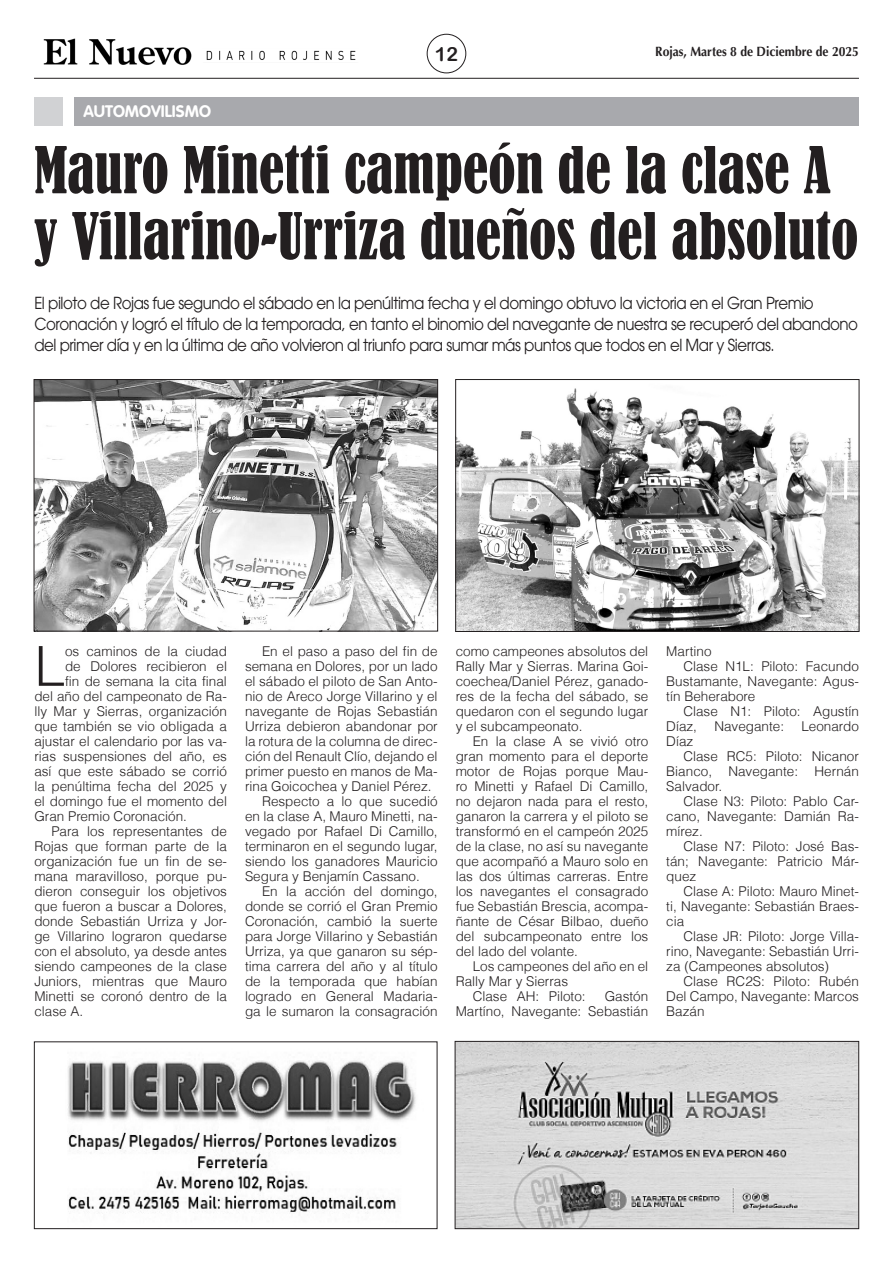
<style>
.page{position:relative;width:893px;height:1263px;background:#fff}
.page>*{position:absolute;margin:0;border:0;box-sizing:border-box;transform-origin:0 0}
.TITULO_REVISTA{font:condensed 60px/66px "Bernard";color:#231f20;scale:.95 1}
.TEXTO_REVISTA{font:300 55.2px "Helvetica";color:#231f20}
.VOLANTA_REVISTA{font:19.5px "Arial Rounded MT Bold";color:#231f20}
.BAJADA_REVISTA{font:16.5px/21px "ITC Avant Garde Std";letter-spacing:-.03em;color:#231f20;scale:.91 1}
.VOLANTA_REVISTA-2{font:700 16.5px "VAG Rounded Std";color:#fff}
.TEXTO_REVISTA-2{font:300 13.5px/15px "Helvetica";color:#231f20;text-align:justify}
.t1{font:700 13.5px "Optima LT Std";color:#231f20;scale:.9 1}
</style>
<div class="page">
<img style="left:68px;top:1060px;width:348px;height:154px">
<div style="left:34px;top:1041px;width:403px;height:188px;border:1px solid #231f20"></div>
<img style="left:457px;top:1043px;width:400px;height:184px">
<div style="left:455px;top:1041px;width:404px;height:188px;border:1px solid #231f20"></div>
<img style="left:43px;top:38px;width:149px;height:27px">
<img style="left:198px;top:49px;width:166px;height:13px;border-radius:7px">
<hr style="left:34px;top:78px;width:825px;height:1px;background:#231f20">
<div style="left:427px;top:34px;width:39px;height:39px;border:1px solid #231f20;border-radius:50%"></div>
<div style="left:75px;top:97px;width:784px;height:28px;background:#a8a9ad"></div>
<div style="left:34px;top:97px;width:29px;height:28px;background:#d1d2d4"></div>
<img style="left:36px;top:381px;width:400px;height:248px">
<div style="left:34px;top:379px;width:404px;height:252px;border:1px solid #231f20"></div>
<img style="left:457px;top:388px;width:400px;height:242px">
<div style="left:455px;top:379px;width:404px;height:253px;border:1px solid #231f20"></div>
<p class="VOLANTA_REVISTA" style="left:435px;top:43px;width:25px">12</p>
<p class="t1" style="left:655px;top:43px;width:228px">Rojas, Martes 8 de Diciembre de 2025</p>
<p class="VOLANTA_REVISTA-2" style="left:83px;top:101px;width:129px">AUTOMOVILISMO</p>
<p class="TITULO_REVISTA" style="left:34px;top:138px;width:869px">Mauro Minetti campeón de la clase A y Villarino-Urriza dueños del absoluto</p>
<p class="BAJADA_REVISTA" style="left:34px;top:292px;width:907px">El piloto de Rojas fue segundo el sábado en la penúltima fecha y el domingo obtuvo la victoria en el Gran Premio<br>Coronación y logró el título de la temporada, en tanto el binomio del navegante de nuestra se recuperó del abandono del primer día y en la última de año volvieron al triunfo para sumar más puntos que todos en el Mar y Sierras.</p>
<p class="TEXTO_REVISTA" style="left:34px;top:632px;width:32px">L</p>
<p class="TEXTO_REVISTA-2" style="left:65px;top:643px;width:163px">os caminos de la ciudad</p>
<p class="TEXTO_REVISTA-2" style="left:65px;top:658px;width:163px">de Dolores recibieron el</p>
<p class="TEXTO_REVISTA-2" style="left:65px;top:673px;width:163px">fin de semana la cita final</p>
<p class="TEXTO_REVISTA-2" style="left:34px;top:688px;width:194px">del año del campeonato de Ra-</p>
<p class="TEXTO_REVISTA-2" style="left:34px;top:703px;width:194px">lly Mar y Sierras, organización</p>
<p class="TEXTO_REVISTA-2" style="left:34px;top:718px;width:194px">que también se vio obligada a</p>
<p class="TEXTO_REVISTA-2" style="left:34px;top:733px;width:194px">ajustar el calendario por las va-</p>
<p class="TEXTO_REVISTA-2" style="left:34px;top:748px;width:194px">rias suspensiones del año, es</p>
<p class="TEXTO_REVISTA-2" style="left:34px;top:763px;width:194px">así que este sábado se corrió</p>
<p class="TEXTO_REVISTA-2" style="left:34px;top:778px;width:194px">la penúltima fecha del 2025 y</p>
<p class="TEXTO_REVISTA-2" style="left:34px;top:793px;width:194px">el domingo fue el momento del</p>
<p class="TEXTO_REVISTA-2" style="left:34px;top:808px;width:154px">Gran Premio Coronación.</p>
<p class="TEXTO_REVISTA-2" style="left:34px;top:823px;width:194px;text-indent:17px">Para los representantes de Rojas que forman parte de la organización fue un fin de se&shy;mana maravilloso, porque pu&shy;dieron conseguir los objetivos que fueron a buscar a Dolores, donde Sebastián Urriza y Jor&shy;ge Villarino lograron quedarse con el absoluto, ya desde antes siendo campeones de la clase Juniors, mientras que Mauro Minetti se coronó dentro de la clase A.</p>
<p class="TEXTO_REVISTA-2" style="left:245px;top:643px;width:194px;text-indent:17px">En el paso a paso del fin de semana en Dolores, por un lado el sábado el piloto de San Anto&shy;nio de Areco Jorge Villarino y el navegante de Rojas Sebastián Urriza debieron abandonar por la rotura de la columna de direc&shy;ción del Renault Clío, dejando el primer puesto en manos de Ma&shy;rina Goicochea y Daniel Pérez.</p>
<p class="TEXTO_REVISTA-2" style="left:245px;top:793px;width:194px;text-indent:17px">Respecto a lo que sucedió en la clase A, Mauro Minetti, na&shy;vegado por Rafael Di Camillo, terminaron en el segundo lugar, siendo los ganadores Mauricio Segura y Benjamín Cassano.</p>
<p class="TEXTO_REVISTA-2" style="left:245px;top:883px;width:194px;text-indent:17px">En la acción del domingo, donde se corrió el Gran Premio Coronación, cambió la suerte para Jorge Villarino y Sebastián Urriza, ya que ganaron su sép&shy;tima carrera del año y al título de la temporada que habían logrado en General Madaria&shy;ga le sumaron la consagración</p>
<p class="TEXTO_REVISTA-2" style="left:456px;top:643px;width:194px">como campeones absolutos del Rally Mar y Sierras. Marina Goi&shy;coechea/Daniel Pérez, ganado&shy;res de la fecha del sábado, se quedaron con el segundo lugar y el subcampeonato.</p>
<p class="TEXTO_REVISTA-2" style="left:456px;top:733px;width:194px;text-indent:17px">En la clase A se vivió otro gran momento para el deporte motor de Rojas porque Mau&shy;ro Minetti y Rafael Di Camillo, no dejaron nada para el resto, ganaron la carrera y el piloto se transformó en el campeón 2025 de la clase, no así su navegante que acompañó a Mauro solo en las dos últimas carreras. Entre los navegantes el consagrado fue Sebastián Brescia, acompa&shy;ñante de César Bilbao, dueño del subcampeonato entre los del lado del volante.</p>
<p class="TEXTO_REVISTA-2" style="left:456px;top:958px;width:194px;text-indent:17px">Los campeones del año en el<br>Rally Mar y Sierras</p>
<p class="TEXTO_REVISTA-2" style="left:473px;top:988px;width:114px">Clase AH: Piloto:</p>
<p class="TEXTO_REVISTA-2" style="left:456px;top:988px;width:194px;text-align:right">Gastón<br>Martíno, Navegante: Sebastián</p>
<p class="TEXTO_REVISTA-2" style="left:666px;top:643px;width:47px">Martino</p>
<p class="TEXTO_REVISTA-2" style="left:666px;top:658px;width:194px;text-indent:17px">Clase N1L: Piloto: Facundo Bustamante, Navegante: Agus&shy;tín Beherabore</p>
<p class="TEXTO_REVISTA-2" style="left:666px;top:703px;width:194px;text-indent:17px">Clase N1: Piloto: Agustín<br>Díaz,</p>
<p class="TEXTO_REVISTA-2" style="left:714px;top:718px;width:71px">Navegante:</p>
<p class="TEXTO_REVISTA-2" style="left:801px;top:718px;width:59px">Leonardo</p>
<p class="TEXTO_REVISTA-2" style="left:666px;top:733px;width:28px">Díaz</p>
<p class="TEXTO_REVISTA-2" style="left:666px;top:748px;width:194px;text-indent:17px">Clase RC5: Piloto: Nicanor Bianco, Navegante: Hernán Salvador.</p>
<p class="TEXTO_REVISTA-2" style="left:666px;top:793px;width:194px;text-indent:17px">Clase N3: Piloto: Pablo Car&shy;cano, Navegante: Damián Ra&shy;mírez.</p>
<p class="TEXTO_REVISTA-2" style="left:666px;top:838px;width:194px;text-indent:17px">Clase N7: Piloto: José Bas&shy;tán; Navegante: Patricio Már&shy;quez</p>
<p class="TEXTO_REVISTA-2" style="left:666px;top:883px;width:194px;text-indent:17px">Clase A: Piloto: Mauro Minet&shy;ti, Navegante: Sebastián Braes&shy;cia</p>
<p class="TEXTO_REVISTA-2" style="left:666px;top:928px;width:194px;text-indent:17px">Clase JR: Piloto: Jorge Villa&shy;rino, Navegante: Sebastián Urri&shy;za (Campeones absolutos)</p>
<p class="TEXTO_REVISTA-2" style="left:666px;top:973px;width:194px;text-indent:17px">Clase RC2S: Piloto: Rubén Del Campo, Navegante: Marcos Bazán</p>
</div>
